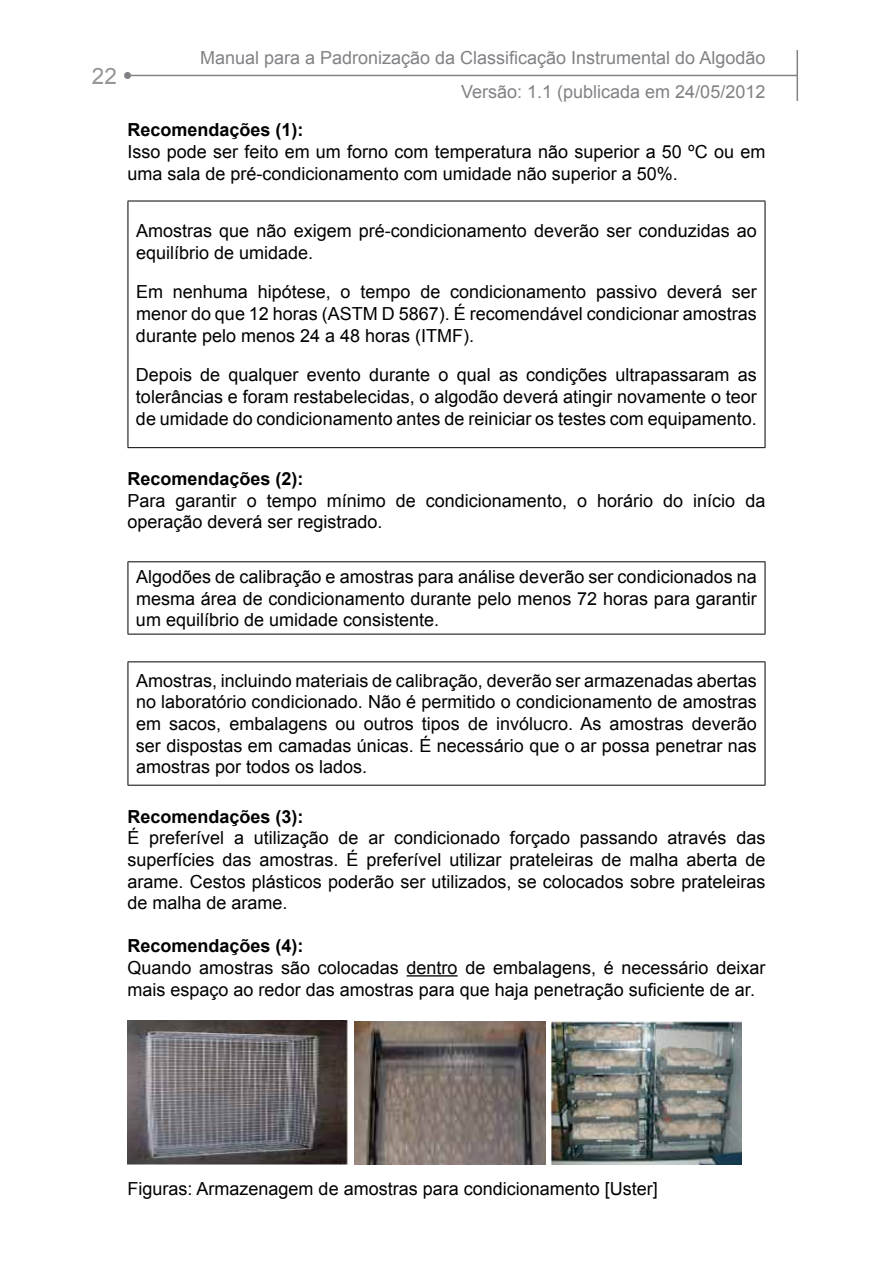
<style>
.page{position:relative;width:893px;height:1263px;background:#fff}
.page>*{position:absolute;margin:0;border:0;box-sizing:border-box;transform-origin:0 0}
.t1{font:22.5px "Arial";color:#939598}
.t2{font:18px/21.6px "Arial";color:#000;text-align:justify}
.t3{font:18px/33.6px "Arial";color:#808285;text-align:right}
.t4{font:700 18px "Arial";color:#000}
</style>
<div class="page">
<hr style="left:128px;top:75px;width:669px;height:1px;background:#808285">
<div style="left:124px;top:72px;width:7px;height:7px;background:#808285;border-radius:50%"></div>
<hr style="left:796px;top:50px;width:2px;height:51px;background:#808285">
<hr style="left:407px;top:975px;width:51px;height:1px;background:#000">
<hr style="left:128px;top:201px;width:637px;height:1px;background:#000">
<hr style="left:128px;top:201px;width:1px;height:246px;background:#000">
<hr style="left:765px;top:201px;width:1px;height:246px;background:#000">
<hr style="left:128px;top:447px;width:637px;height:1px;background:#000">
<hr style="left:128px;top:561px;width:637px;height:1px;background:#000">
<hr style="left:128px;top:562px;width:1px;height:72px;background:#000">
<hr style="left:765px;top:562px;width:1px;height:72px;background:#000">
<hr style="left:128px;top:634px;width:637px;height:1px;background:#000">
<hr style="left:128px;top:661px;width:637px;height:1px;background:#000">
<hr style="left:128px;top:662px;width:1px;height:123px;background:#000">
<hr style="left:765px;top:662px;width:1px;height:123px;background:#000">
<hr style="left:128px;top:785px;width:637px;height:1px;background:#000">
<img style="left:128px;top:1021px;width:221px;height:143px">
<img style="left:354px;top:1021px;width:191px;height:143px">
<img style="left:550px;top:1021px;width:192px;height:143px">
<p class="t1" style="left:92px;top:61px;width:27px">22</p>
<p class="t3" style="left:200px;top:41px;width:567px">Manual para a Padronização da Classificação Instrumental do Algodão<br>Versão: 1.1 (publicada em 24/05/2012</p>
<p class="t4" style="left:128px;top:118px;width:178px">Recomendações (1):</p>
<p class="t2" style="left:128px;top:141px;width:639px">Isso pode ser feito em um forno com temperatura não superior a 50 ºC ou em uma sala de pré-condicionamento com umidade não superior a 50%.</p>
<p class="t2" style="left:136px;top:220px;width:622px">Amostras que não exigem pré-condicionamento deverão ser conduzidas ao equilíbrio de umidade.</p>
<p class="t2" style="left:136px;top:282px;width:622px">Em nenhuma hipótese, o tempo de condicionamento passivo deverá ser menor do que 12 horas (ASTM D 5867). É recomendável condicionar amostras durante pelo menos 24 a 48 horas (ITMF).</p>
<p class="t2" style="left:136px;top:364px;width:622px">Depois de qualquer evento durante o qual as condições ultrapassaram as tolerâncias e foram restabelecidas, o algodão deverá atingir novamente o teor de umidade do condicionamento antes de reiniciar os testes com equipamento.</p>
<p class="t4" style="left:128px;top:467px;width:178px">Recomendações (2):</p>
<p class="t2" style="left:127px;top:490px;width:639px">Para garantir o tempo mínimo de condicionamento, o horário do início da operação deverá ser registrado.</p>
<p class="t2" style="left:136px;top:566px;width:622px">Algodões de calibração e amostras para análise deverão ser condicionados na mesma área de condicionamento durante pelo menos 72 horas para garantir um equilíbrio de umidade consistente.</p>
<p class="t2" style="left:136px;top:670px;width:622px">Amostras, incluindo materiais de calibração, deverão ser armazenadas abertas no laboratório condicionado. Não é permitido o condicionamento de amostras em sacos, embalagens ou outros tipos de invólucro. As amostras deverão ser dispostas em camadas únicas. É necessário que o ar possa penetrar nas amostras por todos os lados.</p>
<p class="t4" style="left:128px;top:804px;width:178px">Recomendações (3):</p>
<p class="t2" style="left:128px;top:827px;width:639px">É preferível a utilização de ar condicionado forçado passando através das superfícies das amostras. É preferível utilizar prateleiras de malha aberta de arame. Cestos plásticos poderão ser utilizados, se colocados sobre prateleiras de malha de arame.</p>
<p class="t4" style="left:128px;top:934px;width:178px">Recomendações (4):</p>
<p class="t2" style="left:128px;top:957px;width:639px">Quando amostras são colocadas dentro de embalagens, é necessário deixar mais espaço ao redor das amostras para que haja penetração suficiente de ar.</p>
<p class="t2" style="left:128px;top:1178px;width:532px">Figuras: Armazenagem de amostras para condicionamento [Uster]</p>
</div>
